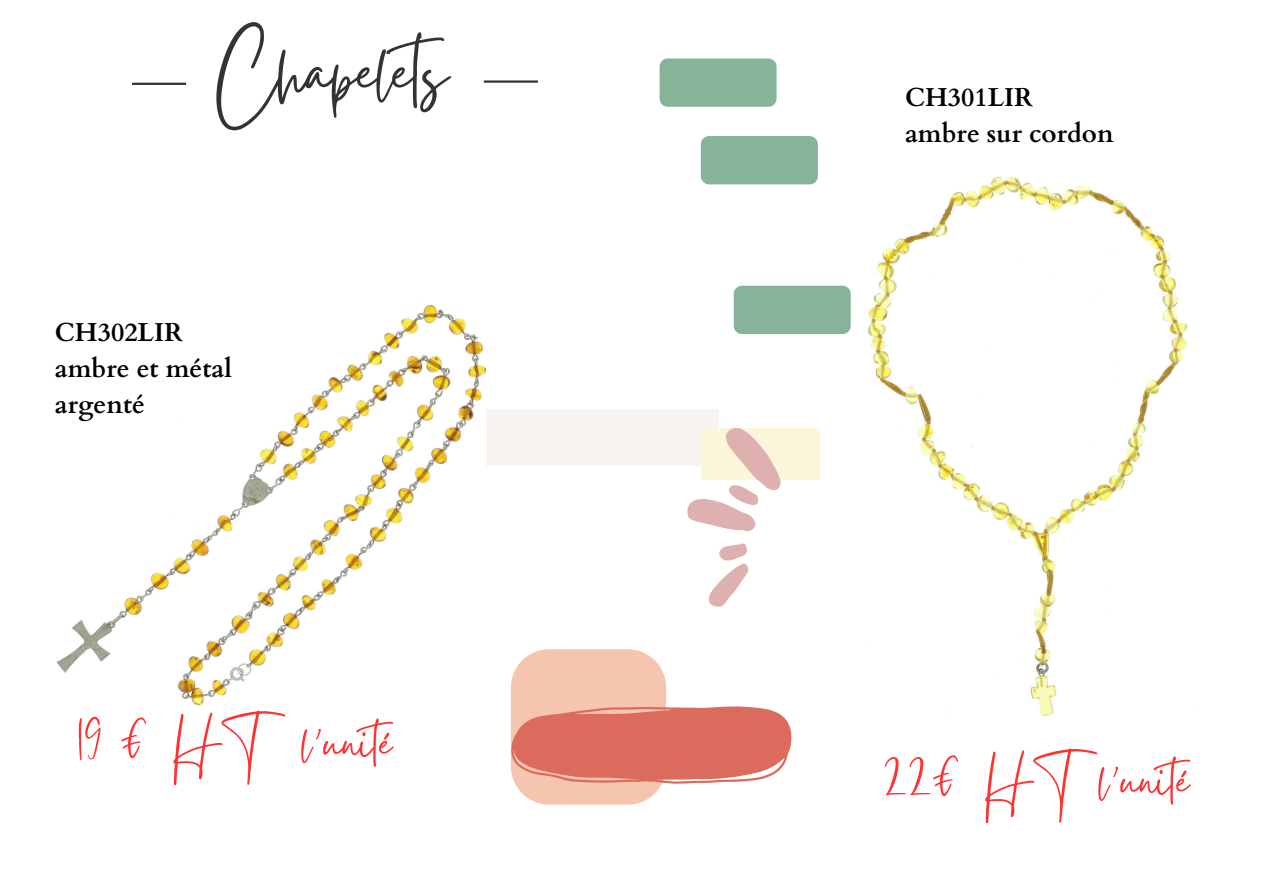
<style>
.page{position:relative;width:1263px;height:894px;background:#fff}
.page>*{position:absolute;margin:0;border:0;box-sizing:border-box;transform-origin:0 0}
.t1{font:89.7px "Gistesy";color:#343331}
.t2{font:57px "Gistesy";color:#ff3131}
.t3{font:700 25.95px/36px "Cardo";color:#000}
</style>
<div class="page">
<hr style="left:132px;top:83px;width:54px;height:2px;background:#343331">
<hr style="left:484px;top:80px;width:54px;height:3px;background:#343331">
<div style="left:481px;top:410px;width:237px;height:56px;background:#f8f4f0"></div>
<div style="left:734px;top:285px;width:117px;height:49px;background:#86b499"></div>
<div style="left:701px;top:136px;width:117px;height:48px;background:#86b499"></div>
<div style="left:660px;top:58px;width:117px;height:49px;background:#86b499"></div>
<div style="left:701px;top:427px;width:119px;height:52px;background:#fcf6db"></div>
<svg style="left:511px;top:649px;width:281px;height:155px"></svg>
<svg style="left:687px;top:427px;width:94px;height:179px"></svg>
<img style="left:56px;top:305px;width:430px;height:401px">
<img style="left:868px;top:176px;width:319px;height:541px">
<h1 class="t1" style="left:217px;top:9px;width:254px">Chapelets</h1>
<p class="t3" style="left:55px;top:315px;width:130px">CH302LIR</p>
<p class="t3" style="left:55px;top:351px;width:179px">ambre et métal argenté</p>
<p class="t2" style="left:77px;top:703px;width:334px">19 € HT l’unité</p>
<p class="t3" style="left:905px;top:80px;width:130px">CH301LIR</p>
<p class="t3" style="left:905px;top:116px;width:210px">ambre sur cordon</p>
<p class="t2" style="left:881px;top:741px;width:327px">22€ HT l’unité</p>
</div>
